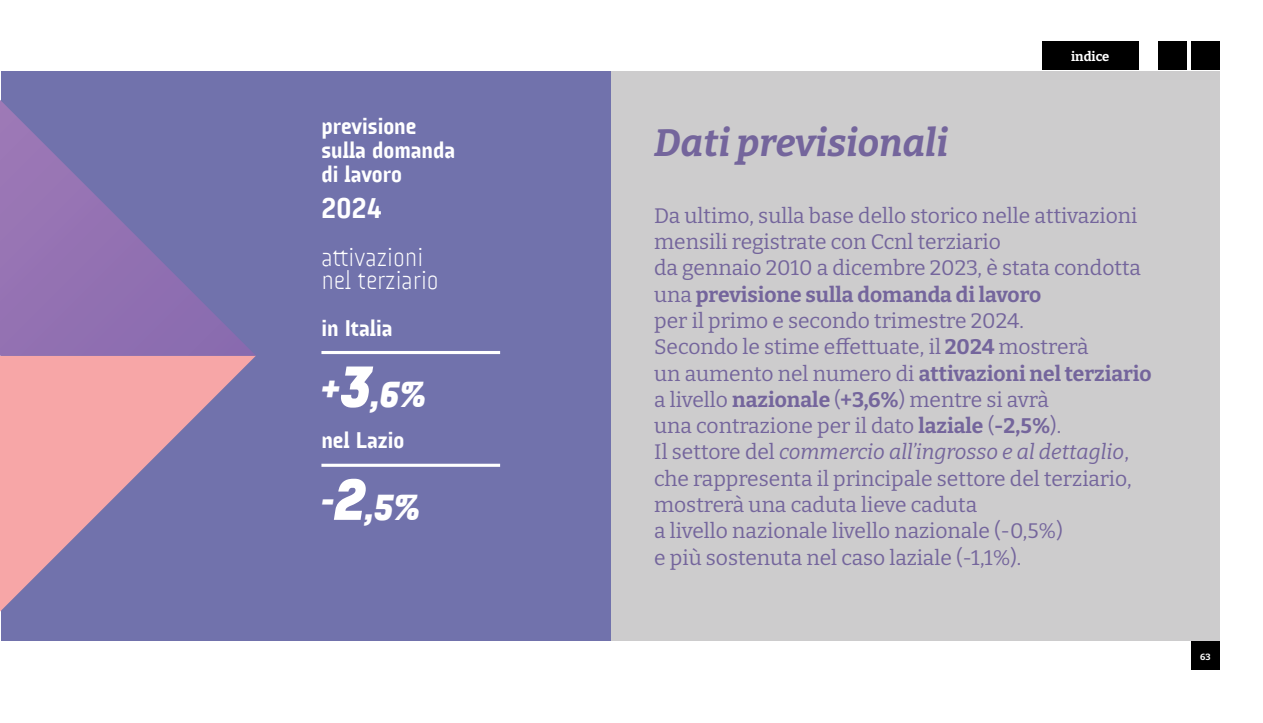
<style>
.page{position:relative;width:1263px;height:723px;background:#fff}
.page>*{position:absolute;margin:0;border:0;box-sizing:border-box;transform-origin:0 0}
.t1{font:italic 700 38.1px "Bitter";color:#74659c}
.t2{font:36.75px "Audimat 3000 Gras Italique";color:#fff}
.t3{font:28.95px "Audimat 3000 Mi gras";color:#fff}
.t4{font:26.25px/23px "Audimat 3000 Leger";color:#fff}
.t5{font:22.95px/23.7px "Audimat 3000 Mi gras";color:#fff}
.t6{font:21px/26.2px "Bitter";color:#74659c}
.t7{font:700 13.05px "Bitter";color:#fff}
.t8{font:700 9px "Bitter";color:#fff}
.s1{font-size:59.25px}
.s2{font-weight:700}
.s3{font-style:italic}
</style>
<div class="page">
<div style="left:1042px;top:42px;width:97px;height:28px;background:#000"></div>
<div style="left:1191px;top:42px;width:29px;height:28px;background:#000"></div>
<div style="left:1191px;top:642px;width:29px;height:28px;background:#000"></div>
<div style="left:1158px;top:42px;width:29px;height:28px;background:#000"></div>
<div style="left:419px;top:71px;width:801px;height:570px;background:#cdcccd"></div>
<div style="left:1px;top:71px;width:610px;height:570px;background:#7172ac"></div>
<svg style="left:0;top:356px;width:256px;height:256px"></svg>
<svg style="left:0;top:100px;width:256px;height:256px"></svg>
<hr style="left:321px;top:351px;width:179px;height:3px;background:#fff">
<hr style="left:321px;top:464px;width:179px;height:3px;background:#fff">
<p class="t5" style="left:321px;top:114px;width:135px">previsione sulla domanda di lavoro</p>
<h3 class="t3" style="left:321px;top:190px;width:62px">2024</h3>
<p class="t4" style="left:321px;top:246px;width:119px">attivazioni nel terziario</p>
<p class="t5" style="left:321px;top:315px;width:73px">in Italia</p>
<h2 class="t2" style="left:321px;top:372px;width:106px">+<span class="s1">3</span>,6%</h2>
<p class="t5" style="left:321px;top:428px;width:84px">nel Lazio</p>
<h2 class="t2" style="left:321px;top:485px;width:100px">-<span class="s1">2</span>,5%</h2>
<h1 class="t1" style="left:654px;top:111px;width:295px">Dati previsionali</h1>
<p class="t7" style="left:1071px;top:46px;width:40px">indice</p>
<p class="t6" style="left:654px;top:201px;width:499px">Da ultimo, sulla base dello storico nelle attivazioni mensili registrate con Ccnl terziario<br>da gennaio 2010 a dicembre 2023, è stata condotta una <span class="s2">previsione sulla domanda di lavoro<br></span>per il primo e secondo trimestre 2024.<br>Secondo le stime effettuate, il <span class="s2">2024</span> mostrerà<br>un aumento nel numero di <span class="s2">attivazioni nel terziario </span>a livello <span class="s2">nazionale</span> (<span class="s2">+3,6%</span>) mentre si avrà<br>una contrazione per il dato <span class="s2">laziale</span> (<span class="s2">-2,5%</span>).<br>Il settore del <span class="s3">commercio all’ingrosso e al dettaglio</span>, che rappresenta il principale settore del terziario, mostrerà una caduta lieve caduta<br>a livello nazionale livello nazionale (-0,5%)<br>e più sostenuta nel caso laziale (-1,1%).</p>
<p class="t8" style="left:1200px;top:649px;width:12px">63</p>
</div>
